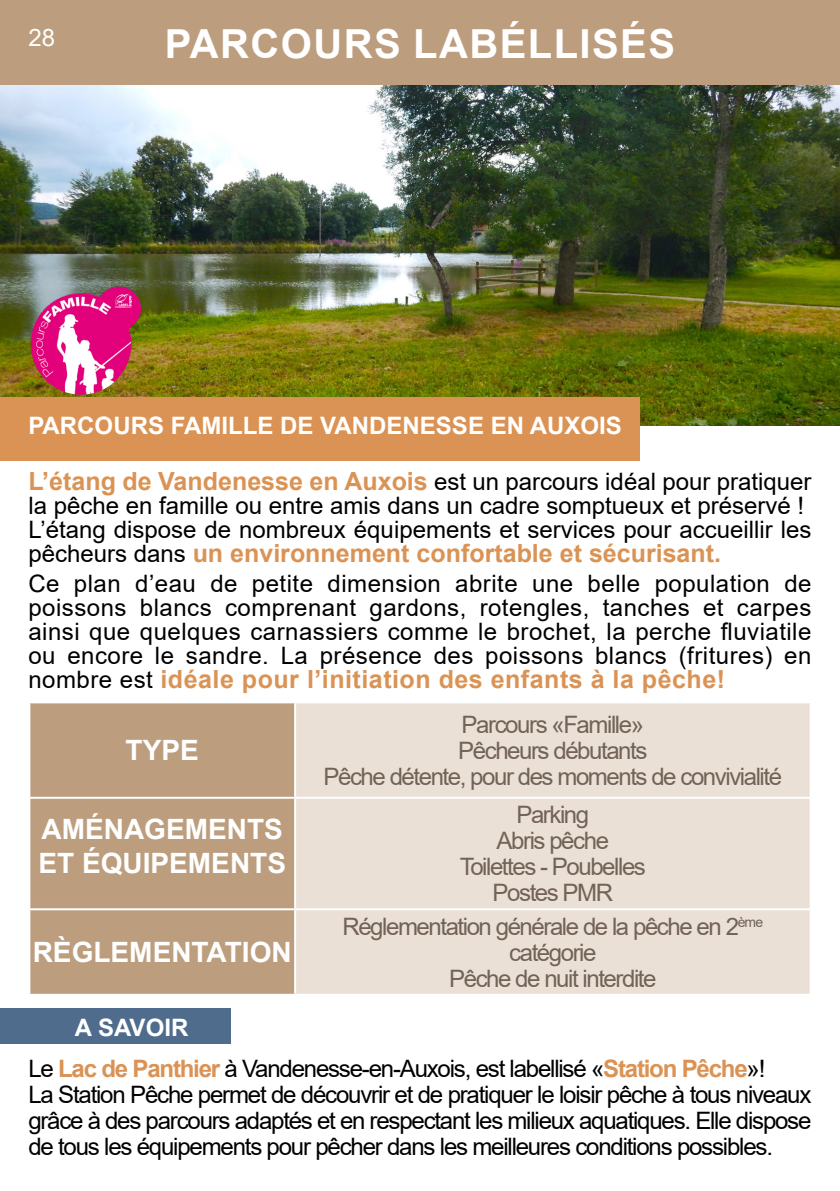
<style>
.page{position:relative;width:840px;height:1191px;background:#fff}
.page>*{position:absolute;margin:0;border:0;box-sizing:border-box;transform-origin:0 0}
.t1{font:700 40px "Arial";letter-spacing:.035em;color:#fff}
.t2{font:700 28px/33.6px "Arial";color:#fff}
.t3{font:700 25px "Arial";color:#da9354}
.t4{font:700 25px "Arial";letter-spacing:.02em;color:#da9354}
.t5{font:24px/24px "Arial";letter-spacing:-.05em;color:#000;text-align:justify}
.t6{font:24px/26px "Arial";letter-spacing:-.06em;color:#736357;text-align:center}
.t7{font:24px/24px "Arial";color:#000}
.t8{font:700 24px "Arial";color:#fff}
.t9{font:24px "Arial";color:#fff}
.s1{font-weight:700;font-size:25px;color:#da9354}
.s2{font-weight:400;font-size:24px;color:#000}
.s3{font-weight:700;color:#da9354}
</style>
<div class="page">
<div style="left:0;top:0;width:839px;height:85px;background:#bc9e7f"></div>
<img style="left:0;top:85px;width:839px;height:340px">
<div style="left:0;top:397px;width:639px;height:63px;background:#da9354"></div>
<div style="left:30px;top:703px;width:264px;height:290px;background:#bc9e7f"></div>
<div style="left:296px;top:703px;width:513px;height:290px;background:#eae0d6"></div>
<hr style="left:28px;top:796px;width:267px;height:2px;background:#fff">
<hr style="left:295px;top:796px;width:516px;height:2px;background:#fff">
<hr style="left:28px;top:908px;width:267px;height:2px;background:#fff">
<hr style="left:295px;top:908px;width:516px;height:2px;background:#fff">
<div style="left:0;top:1008px;width:230px;height:35px;background:#4f6c8d"></div>
<img style="left:28px;top:283px;width:114px;height:114px">
<p class="t9" style="left:28px;top:21px;width:28px">28</p>
<h1 class="t1" style="left:165px;top:16px;width:511px">PARCOURS LABÉLLISÉS</h1>
<p class="t8" style="left:28px;top:409px;width:594px">PARCOURS FAMILLE DE VANDENESSE EN AUXOIS</p>
<p class="t7" style="left:28px;top:469px;width:784px"><span class="s1">L’étang de Vandenesse en Auxois</span> est un parcours idéal pour pratiquer la pêche en famille ou entre amis dans un cadre somptueux et préservé !<br>L’étang dispose de nombreux équipements et services pour accueillir les</p>
<p class="t3" style="left:28px;top:535px;width:694px"><span class="s2">pêcheurs dans</span> un environnement confortable et sécurisant.</p>
<p class="t5" style="left:28px;top:571px;width:784px">Ce plan d’eau de petite dimension abrite une belle population de poissons blancs comprenant gardons, rotengles, tanches et carpes ainsi que quelques carnassiers comme le brochet, la perche fluviatile ou encore le sandre. La présence des poissons blancs (fritures) en</p>
<p class="t4" style="left:28px;top:661px;width:697px"><span class="s2">nombre est</span> idéale pour l’initiation des enfants à la pêche!</p>
<p class="t2" style="left:126px;top:734px;width:75px">TYPE</p>
<p class="t6" style="left:323px;top:711px;width:460px">Parcours «Famille»<br>Pêcheurs débutants<br>Pêche détente, pour des moments de convivialité</p>
<p class="t2" style="left:38px;top:812px;width:249px">AMÉNAGEMENTS<br>ET ÉQUIPEMENTS</p>
<p class="t6" style="left:459px;top:801px;width:187px">Parking<br>Abris pêche<br>Toilettes - Poubelles<br>Postes PMR</p>
<p class="t2" style="left:33px;top:936px;width:260px">RÈGLEMENTATION</p>
<p class="t6" style="left:342px;top:913px;width:422px">Réglementation générale de la pêche en 2<sup>ème </sup>catégorie<br>Pêche de nuit interdite</p>
<p class="t8" style="left:75px;top:1010px;width:115px">A SAVOIR</p>
<p class="t5" style="left:28px;top:1055px;width:784px;line-height:26px;text-align:left">Le <span class="s3">Lac de Panthier</span> à Vandenesse-en-Auxois, est labellisé «<span class="s3">Station Pêche</span>»!<br>La Station Pêche permet de découvrir et de pratiquer le loisir pêche à tous niveaux grâce à des parcours adaptés et en respectant les milieux aquatiques. Elle dispose de tous les équipements pour pêcher dans les meilleures conditions possibles.</p>
</div>
